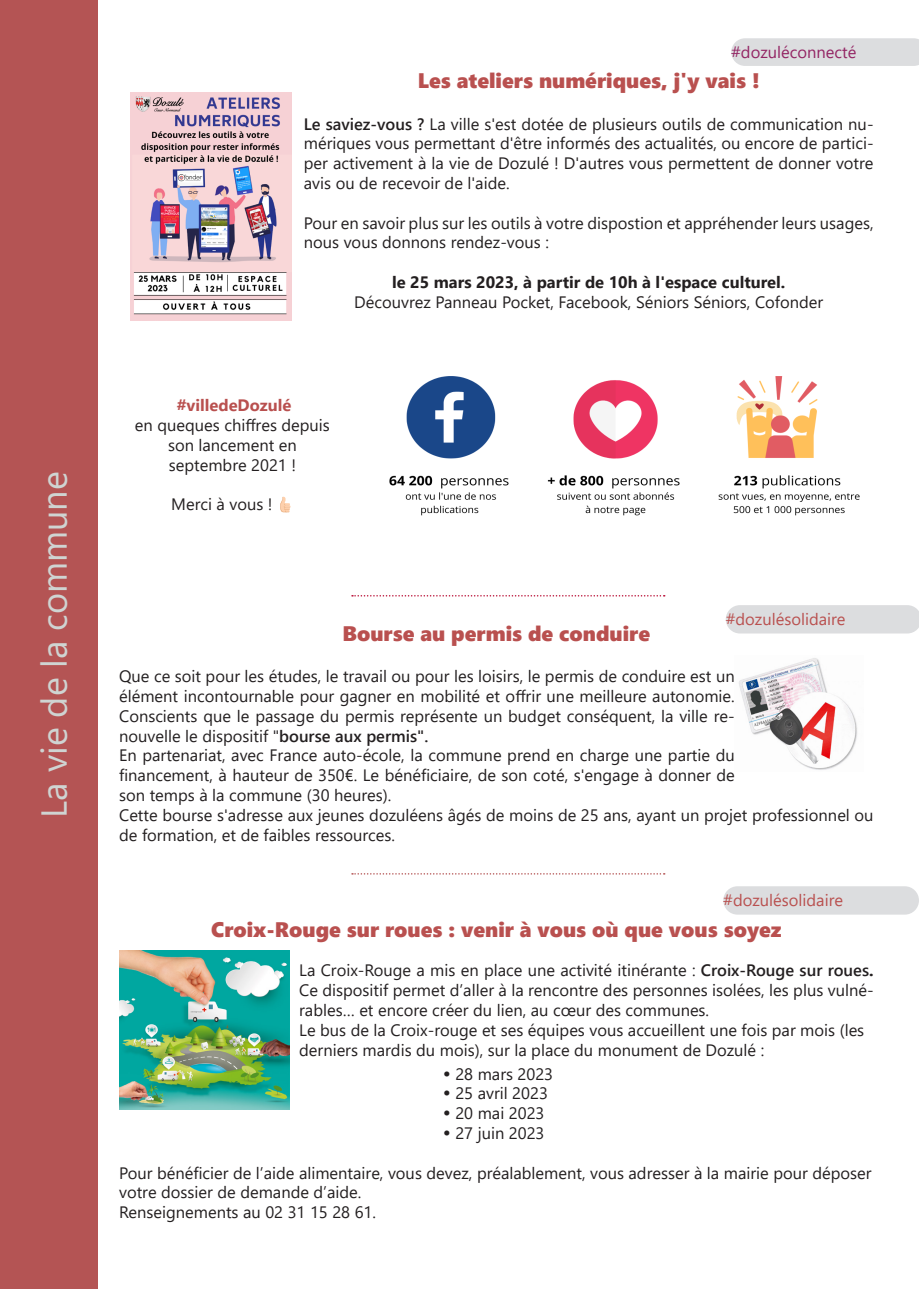
<style>
.page{position:relative;width:919px;height:1289px;background:#fff}
.page>*{position:absolute;margin:0;border:0;box-sizing:border-box;transform-origin:0 0}
.t1{font:36px "Segoe UI";color:#cfd4d2}
.Style_de_paragraphe{font:21px "Segoe UI Black";color:#b9504f}
.Style_de_paragraphe-2{font:16.5px/19.8px "Segoe UI";color:#231f20;text-align:justify}
.Style_de_paragraphe-3{font:700 16.5px "Segoe UI";color:#231f20}
.t2{font:16.5px "Segoe UI";color:#b9504f}
.t3{font:16.5px "Segoe UI";color:#932564}
.Style_de_paragraphe-4{font:700 16.5px "Segoe UI";color:#b9504f}
.s1{font-weight:600}
.s2{font-weight:700}
</style>
<div class="page">
<div style="left:0;top:0;width:98px;height:1288px;background:#b45454"></div>
<img style="left:130px;top:93px;width:161px;height:227px">
<img style="left:739px;top:658px;width:118px;height:112px">
<img style="left:389px;top:376px;width:471px;height:140px">
<div style="left:731px;top:38px;width:187px;height:28px;background:#dcdddf"></div>
<img style="left:119px;top:950px;width:170px;height:159px">
<div style="left:723px;top:886px;width:195px;height:28px;background:#dcdddf;border-radius:14px"></div>
<div style="left:726px;top:605px;width:192px;height:28px;background:#dcdddf"></div>
<svg style="left:352px;top:595px;width:312px;height:1px"></svg>
<svg style="left:352px;top:873px;width:312px;height:1px"></svg>
<p class="t1" style="left:20px;top:817px;width:347px;rotate:-90deg">La vie de la commune</p>
<p class="t3" style="left:731px;top:37px;width:127px">#dozuléconnecté</p>
<p class="Style_de_paragraphe" style="left:417px;top:65px;width:343px">Les ateliers numériques, j'y vais !</p>
<p class="Style_de_paragraphe-2" style="left:304px;top:112px;width:571px"><span class="s1">Le saviez-vous ?</span> La ville s'est dotée de plusieurs outils de communication nu&shy;mériques vous permettant d'être informés des actualités, ou encore de partici&shy;per activement à la vie de Dozulé ! D'autres vous permettent de donner votre avis ou de recevoir de l'aide.</p>
<p class="Style_de_paragraphe-2" style="left:304px;top:211px;width:571px">Pour en savoir plus sur les outils à votre dispostion et appréhender leurs usages, nous vous donnons rendez-vous :</p>
<p class="Style_de_paragraphe-3" style="left:392px;top:266px;width:395px">le 25 mars 2023, à partir de 10h à l'espace culturel.</p>
<p class="Style_de_paragraphe-2" style="left:354px;top:290px;width:470px">Découvrez Panneau Pocket, Facebook, Séniors Séniors, Cofonder</p>
<p class="Style_de_paragraphe-4" style="left:177px;top:390px;width:116px">#villedeDozulé</p>
<p class="Style_de_paragraphe-2" style="left:135px;top:414px;width:196px;text-align:center">en queques chiffres depuis son lancement en</p>
<p class="Style_de_paragraphe-2" style="left:169px;top:453px;width:129px">septembre 2021 !</p>
<p class="Style_de_paragraphe-2" style="left:171px;top:493px;width:103px">Merci à vous !</p>
<p class="t2" style="left:725px;top:604px;width:121px">#dozulésolidaire</p>
<p class="Style_de_paragraphe" style="left:342px;top:618px;width:309px">Bourse au permis de conduire</p>
<p class="Style_de_paragraphe-2" style="left:119px;top:665px;width:617px">Que ce soit pour les études, le travail ou pour les loisirs, le permis de conduire est un élément incontournable pour gagner en mobilité et offrir une meilleure autonomie.<br>Conscients que le passage du permis représente un budget conséquent, la ville re&shy;nouvelle le dispositif "<span class="s1">bourse aux permis".</span></p>
<p class="Style_de_paragraphe-2" style="left:119px;top:744px;width:617px">En partenariat, avec France auto-école, la commune prend en charge une partie du financement, à hauteur de 350€. Le bénéficiaire, de son coté, s'engage à donner de son temps à la commune (30 heures).</p>
<p class="Style_de_paragraphe-2" style="left:119px;top:803px;width:756px">Cette bourse s'adresse aux jeunes dozuléens âgés de moins de 25 ans, ayant un projet professionnel ou de formation, et de faibles ressources.</p>
<p class="t2" style="left:723px;top:885px;width:121px">#dozulésolidaire</p>
<p class="Style_de_paragraphe" style="left:211px;top:914px;width:572px">Croix-Rouge sur roues : venir à vous où que vous soyez</p>
<p class="Style_de_paragraphe-2" style="left:299px;top:959px;width:576px">La Croix-Rouge a mis en place une activité itinérante : <span class="s1">Croix-Rouge sur roues</span><span class="s2">.<br></span>Ce dispositif permet d’aller à la rencontre des personnes isolées, les plus vulné&shy;rables… et encore créer du lien, au cœur des communes.</p>
<p class="Style_de_paragraphe-2" style="left:299px;top:1018px;width:566px">Le bus de la Croix-rouge et ses équipes vous accueillent une fois par mois (les derniers mardis du mois), sur la place du monument de Dozulé :</p>
<p class="Style_de_paragraphe-2" style="left:455px;top:1062px;width:99px">28 mars 2023</p>
<p class="Style_de_paragraphe-2" style="left:455px;top:1082px;width:94px">25 avril 2023</p>
<p class="Style_de_paragraphe-2" style="left:455px;top:1101px;width:91px">20 mai 2023</p>
<p class="Style_de_paragraphe-2" style="left:455px;top:1121px;width:91px">27 juin 2023</p>
<p class="Style_de_paragraphe-2" style="left:119px;top:1161px;width:753px">Pour bénéficier de l’aide alimentaire, vous devez, préalablement, vous adresser à la mairie pour déposer votre dossier de demande d’aide.</p>
<p class="Style_de_paragraphe-2" style="left:119px;top:1200px;width:258px">Renseignements au 02 31 15 28 61.</p>
</div>
